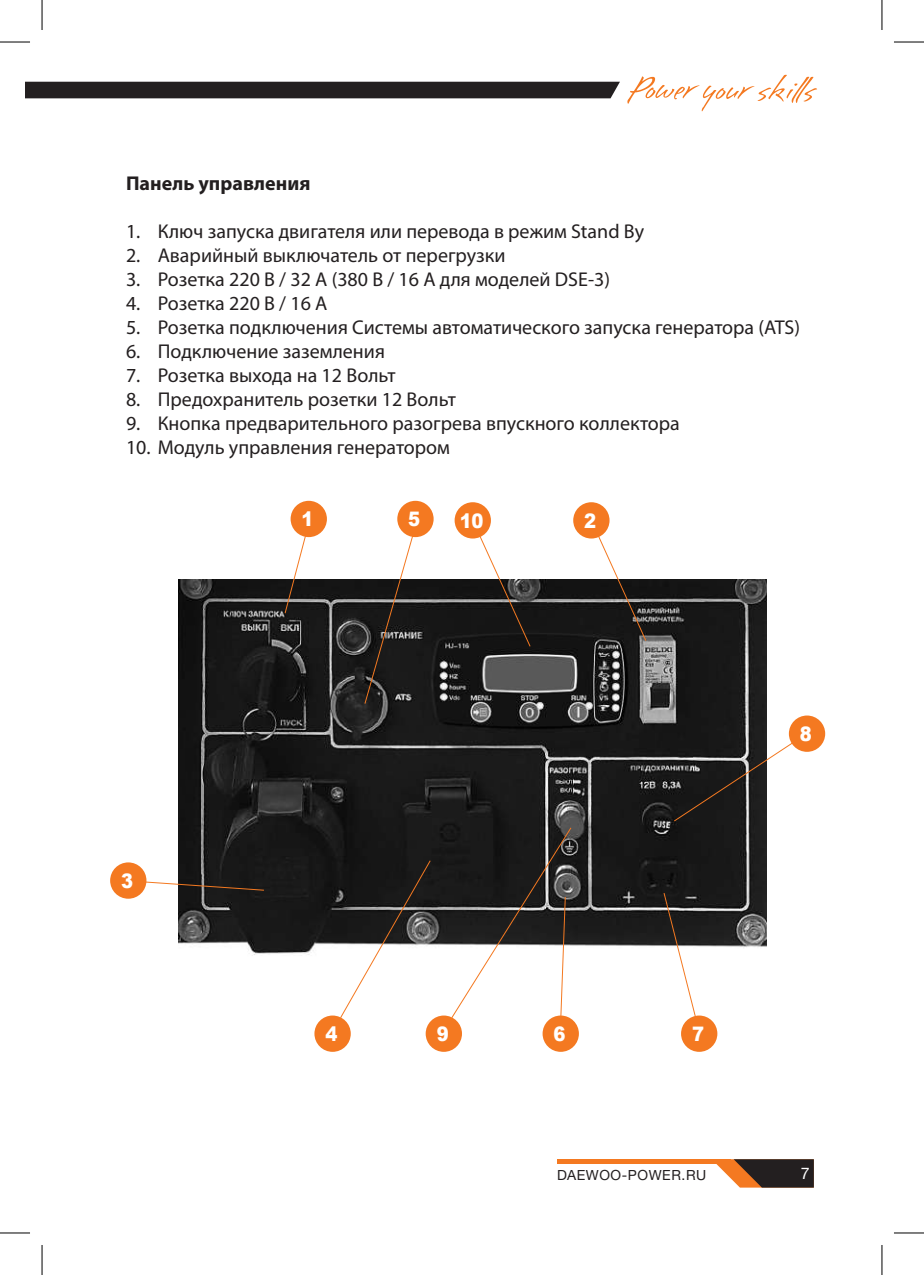
<style>
.page{position:relative;width:924px;height:1275px;background:#fff}
.page>*{position:absolute;margin:0;border:0;box-sizing:border-box;transform-origin:0 0}
.t1{font:20px "Myriad Pro";color:#231f20}
.t2{font:700 20px "Myriad Pro";color:#231f20}
.t3{font:900 20px "Arial";color:#fff;scale:.9 1}
.t4{font:16px "Helvetica Neue LTW1 G";color:#fff}
.t5{font:14px "Helvetica Neue LTW1 G";letter-spacing:.04em;color:#231f20}
</style>
<div class="page">
<svg style="left:716px;top:1159px;width:97px;height:28px;background:#654937"></svg>
<svg style="left:627px;top:75px;width:189px;height:36px"></svg>
<div style="left:556px;top:1159px;width:174px;height:5px;background:#f47921"></div>
<div style="left:25px;top:82px;width:594px;height:16px;background:#231f20"></div>
<img style="left:178px;top:579px;width:588px;height:376px">
<svg style="left:284px;top:533px;width:27px;height:81px"></svg>
<div style="left:573px;top:502px;width:36px;height:36px;background:#f47921;border-radius:50%"></div>
<div style="left:454px;top:502px;width:36px;height:36px;background:#f47921;border-radius:50%"></div>
<svg style="left:595px;top:531px;width:52px;height:111px"></svg>
<svg style="left:477px;top:531px;width:54px;height:116px"></svg>
<div style="left:542px;top:1015px;width:36px;height:36px;background:#f47921;border-radius:50%"></div>
<div style="left:680px;top:1015px;width:37px;height:36px;background:#f47921;border-radius:50%"></div>
<svg style="left:662px;top:892px;width:34px;height:127px"></svg>
<div style="left:110px;top:862px;width:36px;height:36px;background:#f47921;border-radius:50%"></div>
<svg style="left:143px;top:880px;width:122px;height:11px"></svg>
<div style="left:788px;top:715px;width:36px;height:37px;background:#f47921;border-radius:50%"></div>
<svg style="left:672px;top:740px;width:123px;height:82px"></svg>
<div style="left:314px;top:1015px;width:36px;height:36px;background:#f47921;border-radius:50%"></div>
<div style="left:425px;top:1015px;width:37px;height:36px;background:#f47921;border-radius:50%"></div>
<svg style="left:339px;top:859px;width:92px;height:160px"></svg>
<svg style="left:450px;top:826px;width:122px;height:195px"></svg>
<div style="left:290px;top:501px;width:37px;height:36px;background:#f47921;border-radius:50%"></div>
<div style="left:397px;top:501px;width:36px;height:36px;background:#f47921;border-radius:50%"></div>
<svg style="left:363px;top:533px;width:51px;height:172px"></svg>
<hr style="left:0;top:42px;width:30px;height:1px;background:#000">
<hr style="left:893px;top:42px;width:30px;height:1px;background:#000">
<hr style="left:0;top:1232px;width:30px;height:1px;background:#000">
<hr style="left:893px;top:1232px;width:30px;height:1px;background:#000">
<hr style="left:42px;top:0;width:1px;height:30px;background:#000">
<hr style="left:42px;top:1245px;width:1px;height:30px;background:#000">
<hr style="left:881px;top:0;width:1px;height:30px;background:#000">
<hr style="left:881px;top:1245px;width:1px;height:30px;background:#000">
<p class="t2" style="left:126px;top:170px;width:186px">Панель управления</p>
<p class="t1" style="left:126px;top:219px;width:519px">1. Ключ запуска двигателя или перевода в режим Stand By</p>
<p class="t1" style="left:126px;top:243px;width:381px">2. Аварийный выключатель от перегрузки</p>
<p class="t1" style="left:126px;top:267px;width:485px">3. Розетка 220 В / 32 А (380 В / 16 А для моделей DSE-3)</p>
<p class="t1" style="left:126px;top:291px;width:203px">4. Розетка 220 В / 16 А</p>
<p class="t1" style="left:126px;top:315px;width:675px">5. Розетка подключения Системы автоматического запуска генератора (ATS)</p>
<p class="t1" style="left:126px;top:339px;width:260px">6. Подключение заземления</p>
<p class="t1" style="left:126px;top:363px;width:271px">7. Розетка выхода на 12 Вольт</p>
<p class="t1" style="left:126px;top:387px;width:331px">8. Предохранитель розетки 12 Вольт</p>
<p class="t1" style="left:126px;top:411px;width:555px">9. Кнопка предварительного разогрева впускного коллектора</p>
<p class="t1" style="left:126px;top:435px;width:325px">10. Модуль управления генератором</p>
<p class="t3" style="left:121px;top:866px;width:15px">3</p>
<p class="t3" style="left:301px;top:504px;width:15px">1</p>
<p class="t3" style="left:408px;top:504px;width:15px">5</p>
<p class="t3" style="left:459px;top:506px;width:28px">10</p>
<p class="t3" style="left:584px;top:506px;width:15px">2</p>
<p class="t3" style="left:799px;top:719px;width:15px">8</p>
<p class="t3" style="left:325px;top:1019px;width:15px">4</p>
<p class="t3" style="left:436px;top:1019px;width:15px">9</p>
<p class="t3" style="left:553px;top:1019px;width:15px">6</p>
<p class="t3" style="left:691px;top:1019px;width:15px">7</p>
<p class="t5" style="left:556px;top:1166px;width:151px">DAEWOO-POWER.RU</p>
<p class="t4" style="left:800px;top:1163px;width:10px">7</p>
</div>
